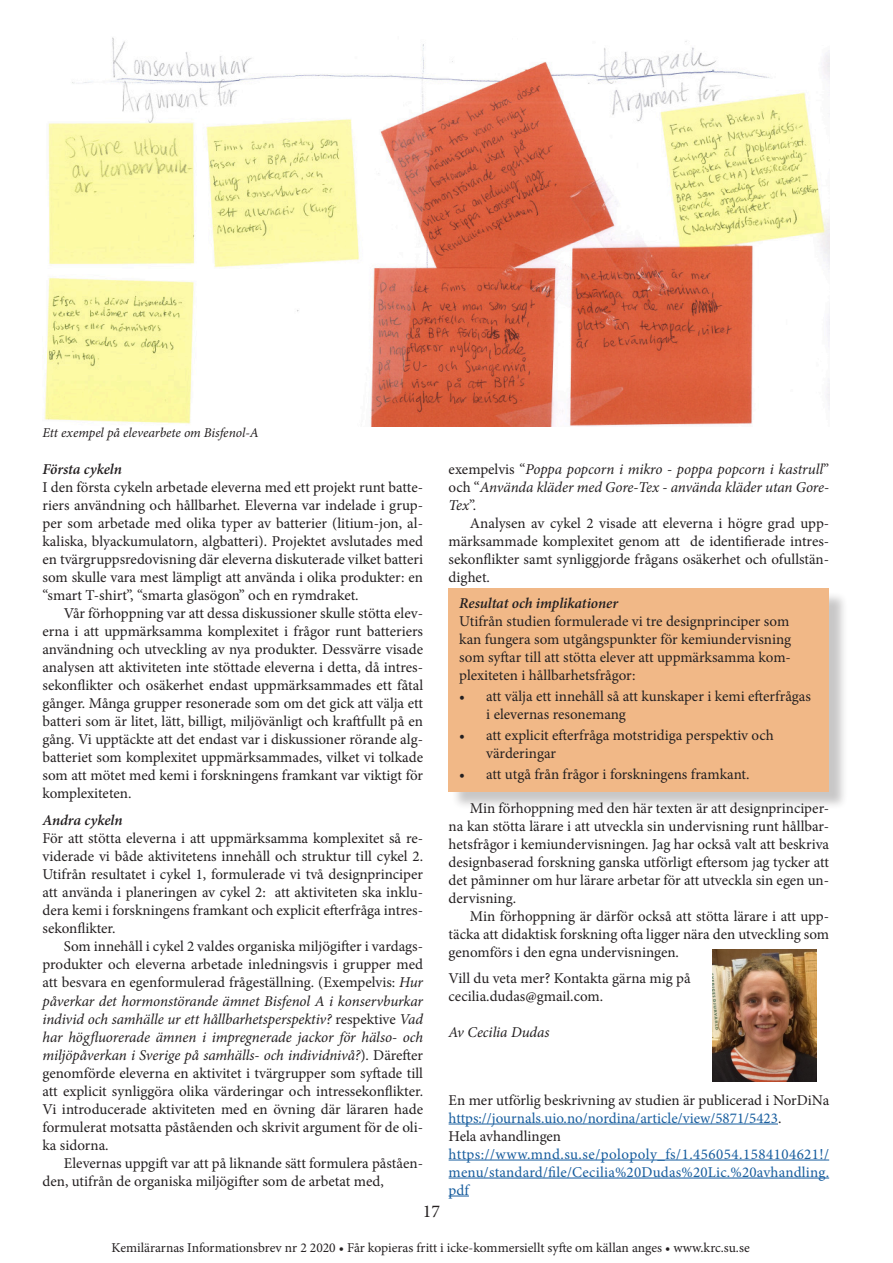
<style>
.page{position:relative;width:893px;height:1263px;background:#fff}
.page>*{position:absolute;margin:0;border:0;box-sizing:border-box;transform-origin:0 0}
.t1{font:18px "Minion Pro";color:#231f20}
.t2{font:15px/18px "Minion Pro";color:#231f20;text-align:justify}
.t3{font:italic 15px/18px "Minion Pro";letter-spacing:-.005em;color:#231f20;text-align:justify}
.t4{font:15px/18px "Minion Pro";letter-spacing:.015em;color:#175d9e;text-align:justify}
.t5{font:italic 600 15px "Minion Pro";letter-spacing:-.005em;color:#231f20}
.t6{font:13.5px "Minion Pro";color:#231f20}
.t7{font:italic 13.5px "Minion Pro";letter-spacing:-.005em;color:#231f20}
.s1{font-style:italic}
.s2{font-style:normal}
.s3{color:#175d9e}
</style>
<div class="page">
<div style="left:451px;top:591px;width:397px;height:220px;background:#231f20;opacity:.25"></div>
<div style="left:449px;top:588px;width:380px;height:204px;background:#f1b887"></div>
<img style="left:44px;top:37px;width:785px;height:390px">
<img style="left:713px;top:949px;width:103px;height:133px">
<hr style="left:449px;top:1123px;width:329px;height:1px;background:#175d9e">
<hr style="left:449px;top:1159px;width:380px;height:1px;background:#175d9e">
<hr style="left:449px;top:1177px;width:380px;height:1px;background:#175d9e">
<svg style="left:449px;top:1195px;width:20px;height:1px"></svg>
<p class="t7" style="left:43px;top:423px;width:218px">Ett exempel på elevearbete om Bisfenol-A</p>
<p class="t5" style="left:43px;top:459px;width:81px">Första cykeln</p>
<p class="t2" style="left:43px;top:479px;width:382px">I den första cykeln arbetade eleverna med ett projekt runt batte&shy;riers användning och hållbarhet. Eleverna var indelade i grup&shy;per som arbetade med olika typer av batterier (litium-jon, al&shy;kaliska, blyackumulatorn, algbatteri). Projektet avslutades med en tvärgruppsredovisning där eleverna diskuterade vilket batteri som skulle vara mest lämpligt att använda i olika produkter: en “smart T-shirt”, “smarta glasögon” och en rymdraket.</p>
<p class="t2" style="left:43px;top:605px;width:382px;text-indent:21px">Vår förhoppning var att dessa diskussioner skulle stötta elev&shy;erna i att uppmärksamma komplexitet i frågor runt batteriers användning och utveckling av nya produkter. Dessvärre visade analysen att aktiviteten inte stöttade eleverna i detta, då intres&shy;sekonflikter och osäkerhet endast uppmärksammades ett fåtal gånger. Många grupper resonerade som om det gick att välja ett batteri som är litet, lätt, billigt, miljövänligt och kraftfullt på en gång. Vi upptäckte att det endast var i diskussioner rörande alg&shy;batteriet som komplexitet uppmärksammades, vilket vi tolkade som att mötet med kemi i forskningens framkant var viktigt för komplexiteten.</p>
<p class="t5" style="left:43px;top:810px;width:81px">Andra cykeln</p>
<p class="t2" style="left:43px;top:830px;width:382px">För att stötta eleverna i att uppmärksamma komplexitet så re&shy;viderade vi både aktivitetens innehåll och struktur till cykel 2.<br>Utifrån resultatet i cykel 1, formulerade vi två designprinciper att använda i planeringen av cykel 2: att aktiviteten ska inklu&shy;dera kemi i forskningens framkant och explicit efterfråga intres&shy;sekonflikter.</p>
<p class="t2" style="left:43px;top:938px;width:382px;text-indent:21px">Som innehåll i cykel 2 valdes organiska miljögifter i vardags&shy;produkter och eleverna arbetade inledningsvis i grupper med att besvara en egenformulerad frågeställning. (Exempelvis: <span class="s1">Hur påverkar det hormonstörande ämnet Bisfenol A i konservburkar individ och samhälle ur ett hållbarhetsperspektiv?</span> respektive <span class="s1">Vad har högfluorerade ämnen i impregnerade jackor för hälso- och miljöpåverkan i Sverige på samhälls- och individnivå?</span>). Därefter genomförde eleverna en aktivitet i tvärgrupper som syftade till att explicit synliggöra olika värderingar och intressekonflikter.<br>Vi introducerade aktiviteten med en övning där läraren hade formulerat motsatta påståenden och skrivit argument för de oli&shy;ka sidorna.</p>
<p class="t2" style="left:43px;top:1154px;width:382px;text-indent:21px">Elevernas uppgift var att på liknande sätt formulera påståen&shy;den, utifrån de organiska miljögifter som de arbetat med,</p>
<p class="t3" style="left:449px;top:461px;width:382px"><span class="s2">exempelvis “</span>Poppa popcorn i mikro - poppa popcorn i kastrull<span class="s2">” och “</span>Använda kläder med Gore-Tex - använda kläder utan Gore-Tex<span class="s2">”.</span></p>
<p class="t2" style="left:449px;top:515px;width:382px;text-indent:21px">Analysen av cykel 2 visade att eleverna i högre grad upp&shy;märksammade komplexitet genom att de identifierade intres&shy;sekonflikter samt synliggjorde frågans osäkerhet och ofullstän&shy;dighet.</p>
<p class="t5" style="left:459px;top:593px;width:160px">Resultat och implikationer</p>
<p class="t2" style="left:459px;top:612px;width:333px;text-align:left">Utifrån studien formulerade vi tre designprinciper som kan fungera som utgångspunkter för kemiundervisning som syftar till att stötta elever att uppmärksamma kom&shy;plexiteten i hållbarhetsfrågor:</p>
<p class="t2" style="left:486px;top:687px;width:326px;text-indent:-27px">• att välja ett innehåll så att kunskaper i kemi efterfrågas i elevernas resonemang</p>
<p class="t2" style="left:486px;top:726px;width:289px;text-indent:-27px">• att explicit efterfråga motstridiga perspektiv och värderingar</p>
<p class="t2" style="left:459px;top:765px;width:292px">• att utgå från frågor i forskningens framkant.</p>
<p class="t2" style="left:449px;top:799px;width:382px;text-indent:21px">Min förhoppning med den här texten är att designprinciper&shy;na kan stötta lärare i att utveckla sin undervisning runt hållbar&shy;hetsfrågor i kemiundervisningen. Jag har också valt att beskriva designbaserad forskning ganska utförligt eftersom jag tycker att det påminner om hur lärare arbetar för att utveckla sin egen un&shy;dervisning.</p>
<p class="t2" style="left:449px;top:907px;width:382px;text-indent:21px">Min förhoppning är därför också att stötta lärare i att upp&shy;täcka att didaktisk forskning ofta ligger nära den utveckling som genomförs i den egna undervisningen.</p>
<p class="t2" style="left:449px;top:969px;width:244px">Vill du veta mer? Kontakta gärna mig på cecilia.dudas@gmail.com.</p>
<p class="t3" style="left:449px;top:1023px;width:102px">Av Cecilia Dudas</p>
<p class="t2" style="left:449px;top:1091px;width:382px;text-align:left">En mer utförlig beskrivning av studien är publicerad i NorDiNa <span class="s3">https://journals.uio.no/nordina/article/view/5871/5423</span>.<br>Hela avhandlingen</p>
<p class="t4" style="left:449px;top:1145px;width:382px">https://www.mnd.su.se/polopoly_fs/1.456054.1584104621!/ menu/standard/file/Cecilia%20Dudas%20Lic.%20avhandling. pdf</p>
<p class="t1" style="left:423px;top:1199px;width:19px">17</p>
<p class="t6" style="left:112px;top:1238px;width:640px">Kemilärarnas Informationsbrev nr 2 2020 • Får kopieras fritt i icke-kommersiellt syfte om källan anges • www.krc.su.se</p>
</div>
